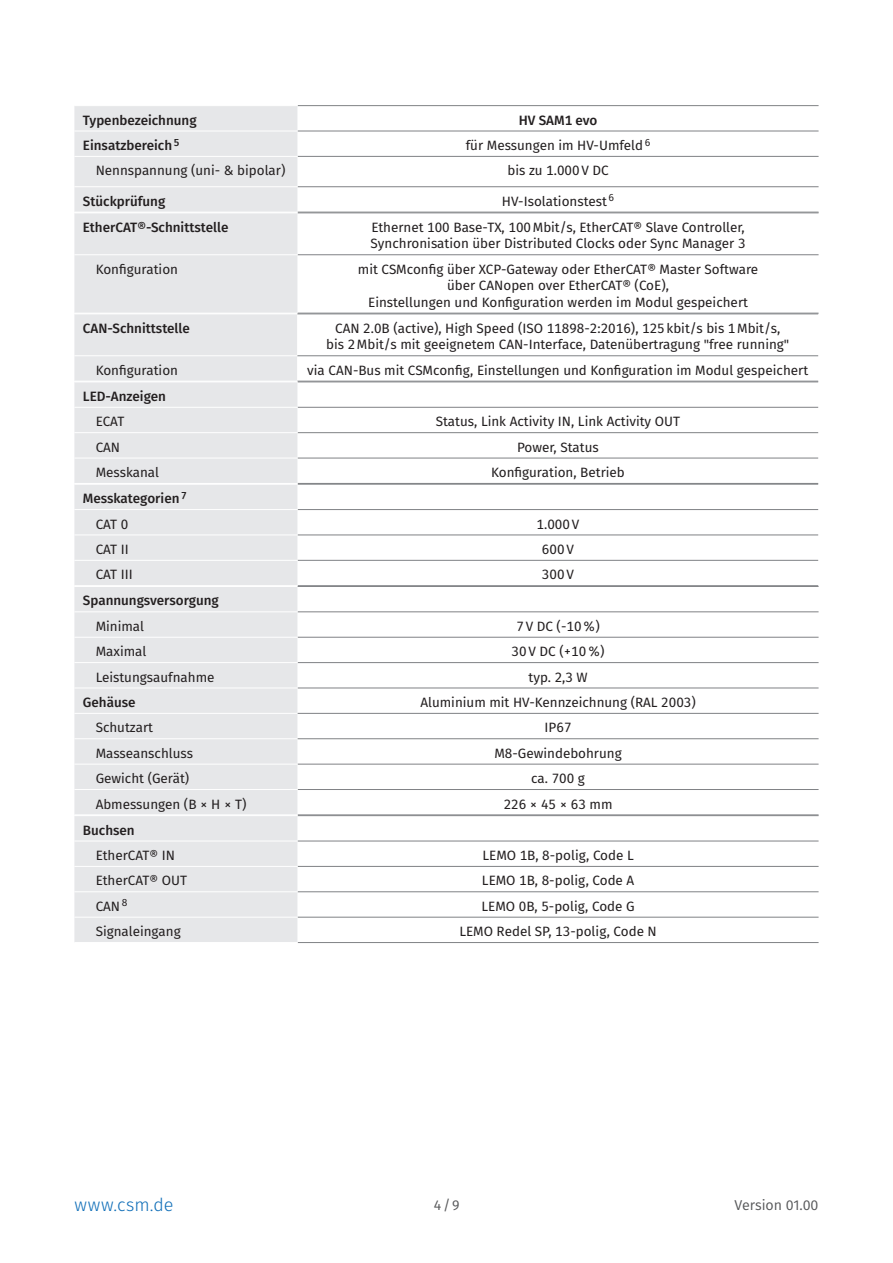
<style>
.page{position:relative;width:893px;height:1263px;background:#fff}
.page>*{position:absolute;margin:0;border:0;box-sizing:border-box;transform-origin:0 0}
.t1{font:300 18px "Fira Sans";letter-spacing:.035em;color:#0f6eb8}
.t2{font:14.25px "Fira Sans";color:#57585a}
.Text_Tabelle_zentriert{font:13.5px/16.5px "Fira Sans";color:#231f20;text-align:center}
.Text_Tabelle_eingerückt{font:13.5px "Fira Sans";color:#231f20}
.Headline_Tabelle{font:500 13.5px "Fira Sans";color:#231f20}
.Headline_Tabelle_zentriert{font:500 13.5px "Fira Sans";letter-spacing:-.005em;color:#231f20}
</style>
<div class="page">
<hr style="left:298px;top:105px;width:521px;height:1px;background:#808285">
<hr style="left:298px;top:131px;width:521px;height:1px;background:#808285">
<hr style="left:298px;top:156px;width:521px;height:1px;background:#808285">
<hr style="left:298px;top:186px;width:521px;height:1px;background:#808285">
<hr style="left:298px;top:212px;width:521px;height:1px;background:#808285">
<hr style="left:298px;top:213px;width:521px;height:1px;background:#808285">
<hr style="left:298px;top:254px;width:521px;height:1px;background:#808285">
<hr style="left:298px;top:313px;width:521px;height:1px;background:#808285">
<svg style="left:74px;top:106px;width:744px;height:479px"></svg>
<svg style="left:298px;top:485px;width:520px;height:100px"></svg>
<hr style="left:298px;top:484px;width:520px;height:1px;background:#808285">
<hr style="left:298px;top:509px;width:520px;height:1px;background:#808285">
<hr style="left:298px;top:535px;width:520px;height:1px;background:#808285">
<hr style="left:298px;top:560px;width:520px;height:1px;background:#808285">
<hr style="left:298px;top:585px;width:520px;height:1px;background:#808285">
<hr style="left:74px;top:535px;width:224px;height:1px;background:#fff">
<hr style="left:74px;top:560px;width:224px;height:1px;background:#fff">
<hr style="left:74px;top:484px;width:224px;height:1px;background:#fff">
<hr style="left:74px;top:509px;width:224px;height:1px;background:#fff">
<div style="left:74px;top:587px;width:224px;height:227px;background:#e6e7e9"></div>
<svg style="left:298px;top:611px;width:521px;height:204px"></svg>
<hr style="left:298px;top:612px;width:521px;height:1px;background:#808285">
<hr style="left:298px;top:637px;width:521px;height:1px;background:#808285">
<hr style="left:298px;top:662px;width:521px;height:1px;background:#808285">
<hr style="left:298px;top:688px;width:521px;height:1px;background:#808285">
<hr style="left:298px;top:764px;width:521px;height:1px;background:#808285">
<hr style="left:74px;top:713px;width:224px;height:1px;background:#fff">
<hr style="left:74px;top:738px;width:224px;height:1px;background:#fff">
<hr style="left:74px;top:764px;width:224px;height:1px;background:#fff">
<hr style="left:298px;top:713px;width:521px;height:1px;background:#808285">
<hr style="left:298px;top:738px;width:521px;height:1px;background:#808285">
<hr style="left:74px;top:611px;width:224px;height:1px;background:#fff">
<hr style="left:74px;top:637px;width:224px;height:1px;background:#fff">
<hr style="left:74px;top:662px;width:224px;height:1px;background:#fff">
<hr style="left:74px;top:688px;width:224px;height:1px;background:#fff">
<hr style="left:298px;top:789px;width:521px;height:1px;background:#808285">
<hr style="left:74px;top:789px;width:224px;height:1px;background:#fff">
<hr style="left:298px;top:586px;width:521px;height:1px;background:#808285">
<div style="left:74px;top:816px;width:224px;height:126px;background:#e6e7e9"></div>
<svg style="left:298px;top:816px;width:521px;height:101px"></svg>
<hr style="left:298px;top:815px;width:521px;height:1px;background:#808285">
<hr style="left:298px;top:841px;width:521px;height:1px;background:#808285">
<hr style="left:298px;top:866px;width:521px;height:1px;background:#808285">
<hr style="left:298px;top:891px;width:521px;height:1px;background:#808285">
<hr style="left:298px;top:917px;width:521px;height:1px;background:#808285">
<hr style="left:298px;top:942px;width:521px;height:1px;background:#808285">
<hr style="left:74px;top:891px;width:224px;height:1px;background:#fff">
<hr style="left:74px;top:917px;width:224px;height:1px;background:#fff">
<hr style="left:74px;top:841px;width:224px;height:1px;background:#fff">
<hr style="left:74px;top:866px;width:224px;height:1px;background:#fff">
<p class="Headline_Tabelle" style="left:83px;top:109px;width:115px">Typenbezeichnung</p>
<p class="Headline_Tabelle_zentriert" style="left:519px;top:109px;width:80px">HV SAM1 evo</p>
<p class="Headline_Tabelle" style="left:83px;top:134px;width:98px">Einsatzbereich <sup>5</sup></p>
<p class="Text_Tabelle_zentriert" style="left:466px;top:137px;width:186px">für Messungen im HV-Umfeld <sup>6</sup></p>
<p class="Text_Tabelle_eingerückt" style="left:96px;top:160px;width:191px">Nennspannung (uni- &amp; bipolar)</p>
<p class="Text_Tabelle_zentriert" style="left:507px;top:162px;width:103px">bis zu 1.000V DC</p>
<p class="Headline_Tabelle" style="left:83px;top:190px;width:84px">Stückprüfung</p>
<p class="Text_Tabelle_zentriert" style="left:502px;top:192px;width:114px">HV-Isolationstest <sup>6</sup></p>
<p class="Headline_Tabelle" style="left:83px;top:216px;width:147px">EtherCAT®-Schnittstelle</p>
<p class="Text_Tabelle_zentriert" style="left:371px;top:219px;width:376px;text-align:left">Ethernet 100 Base-TX, 100Mbit/s, EtherCAT® Slave Controller,<br>Synchronisation über Distributed Clocks oder Sync Manager 3</p>
<p class="Text_Tabelle_eingerückt" style="left:96px;top:259px;width:84px">Konfiguration</p>
<p class="Text_Tabelle_zentriert" style="left:358px;top:260px;width:402px">mit CSMconfig über XCP-Gateway oder EtherCAT® Master Software über CANopen over EtherCAT® (CoE),<br>Einstellungen und Konfiguration werden im Modul gespeichert</p>
<p class="Headline_Tabelle" style="left:83px;top:317px;width:109px">CAN-Schnittstelle</p>
<p class="Text_Tabelle_zentriert" style="left:326px;top:320px;width:465px">CAN 2.0B (active), High Speed (ISO 11898-2:2016), 125kbit/s bis 1Mbit/s, bis 2Mbit/s mit geeignetem CAN-Interface, Datenübertragung "free running"</p>
<p class="Text_Tabelle_eingerückt" style="left:96px;top:360px;width:84px">Konfiguration</p>
<p class="Text_Tabelle_zentriert" style="left:307px;top:361px;width:502px">via CAN-Bus mit CSMconfig, Einstellungen und Konfiguration im Modul gespeichert</p>
<p class="Headline_Tabelle" style="left:83px;top:385px;width:85px">LED-Anzeigen</p>
<p class="Text_Tabelle_eingerückt" style="left:96px;top:411px;width:30px">ECAT</p>
<p class="Text_Tabelle_zentriert" style="left:436px;top:413px;width:246px">Status, Link Activity IN, Link Activity OUT</p>
<p class="Text_Tabelle_eingerückt" style="left:96px;top:437px;width:26px">CAN</p>
<p class="Text_Tabelle_zentriert" style="left:517px;top:438px;width:83px">Power, Status</p>
<p class="Text_Tabelle_eingerückt" style="left:96px;top:462px;width:65px">Messkanal</p>
<p class="Text_Tabelle_zentriert" style="left:491px;top:464px;width:135px">Konfiguration, Betrieb</p>
<p class="Headline_Tabelle" style="left:83px;top:488px;width:105px">Messkategorien <sup>7</sup></p>
<p class="Text_Tabelle_eingerückt" style="left:96px;top:514px;width:34px">CAT 0</p>
<p class="Text_Tabelle_zentriert" style="left:537px;top:515px;width:44px">1.000V</p>
<p class="Text_Tabelle_eingerückt" style="left:96px;top:539px;width:35px">CAT II</p>
<p class="Text_Tabelle_zentriert" style="left:542px;top:541px;width:33px">600V</p>
<p class="Text_Tabelle_eingerückt" style="left:96px;top:564px;width:39px">CAT III</p>
<p class="Text_Tabelle_zentriert" style="left:542px;top:566px;width:33px">300V</p>
<p class="Headline_Tabelle" style="left:83px;top:590px;width:137px">Spannungsversorgung</p>
<p class="Text_Tabelle_eingerückt" style="left:96px;top:616px;width:50px">Minimal</p>
<p class="Text_Tabelle_zentriert" style="left:516px;top:617px;width:85px">7V DC (-10%)</p>
<p class="Text_Tabelle_eingerückt" style="left:96px;top:641px;width:52px">Maximal</p>
<p class="Text_Tabelle_zentriert" style="left:512px;top:643px;width:94px">30V DC (+10%)</p>
<p class="Text_Tabelle_eingerückt" style="left:96px;top:667px;width:120px">Leistungsaufnahme</p>
<p class="Text_Tabelle_zentriert" style="left:529px;top:668px;width:60px">typ. 2,3 W</p>
<p class="Headline_Tabelle" style="left:83px;top:691px;width:54px">Gehäuse</p>
<p class="Text_Tabelle_zentriert" style="left:420px;top:694px;width:277px">Aluminium mit HV-Kennzeichnung (RAL 2003)</p>
<p class="Text_Tabelle_eingerückt" style="left:96px;top:717px;width:59px">Schutzart</p>
<p class="Text_Tabelle_zentriert" style="left:545px;top:719px;width:28px">IP67</p>
<p class="Text_Tabelle_eingerückt" style="left:96px;top:743px;width:99px">Masseanschluss</p>
<p class="Text_Tabelle_zentriert" style="left:494px;top:744px;width:129px">M8-Gewindebohrung</p>
<p class="Text_Tabelle_eingerückt" style="left:96px;top:768px;width:95px">Gewicht (Gerät)</p>
<p class="Text_Tabelle_zentriert" style="left:531px;top:770px;width:55px">ca. 700 g</p>
<p class="Text_Tabelle_eingerückt" style="left:96px;top:793px;width:152px">Abmessungen (B × H × T)</p>
<p class="Text_Tabelle_zentriert" style="left:504px;top:795px;width:110px">226 × 45 × 63 mm</p>
<p class="Headline_Tabelle" style="left:83px;top:819px;width:53px">Buchsen</p>
<p class="Text_Tabelle_eingerückt" style="left:96px;top:845px;width:81px">EtherCAT® IN</p>
<p class="Text_Tabelle_zentriert" style="left:482px;top:847px;width:153px">LEMO 1B, 8-polig, Code L</p>
<p class="Text_Tabelle_eingerückt" style="left:96px;top:870px;width:93px">EtherCAT® OUT</p>
<p class="Text_Tabelle_zentriert" style="left:482px;top:872px;width:154px">LEMO 1B, 8-polig, Code A</p>
<p class="Text_Tabelle_eingerückt" style="left:96px;top:896px;width:33px">CAN <sup>8</sup></p>
<p class="Text_Tabelle_zentriert" style="left:482px;top:897px;width:155px">LEMO 0B, 5-polig, Code G</p>
<p class="Text_Tabelle_eingerückt" style="left:96px;top:921px;width:87px">Signaleingang</p>
<p class="Text_Tabelle_zentriert" style="left:459px;top:923px;width:199px">LEMO Redel SP, 13-polig, Code N</p>
<h1 class="t1" style="left:74px;top:1192px;width:101px">www.csm.de</h1>
<p class="t2" style="left:434px;top:1195px;width:27px">4/9</p>
<p class="t2" style="left:735px;top:1194px;width:85px">Version 01.00</p>
</div>
